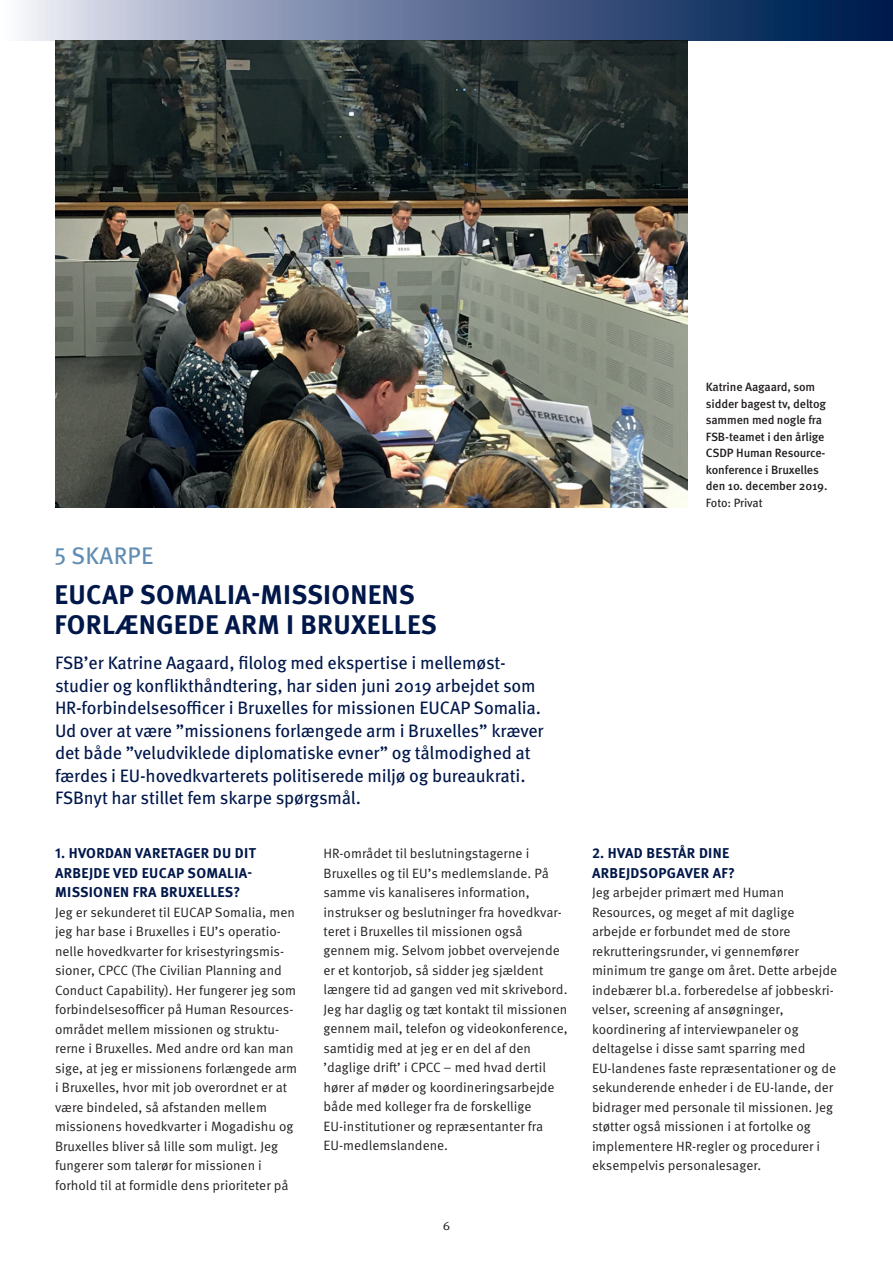
<style>
.page{position:relative;width:893px;height:1263px;background:#fff}
.page>*{position:absolute;margin:0;border:0;box-sizing:border-box;transform-origin:0 0}
.t1{font:700 27px/30px "Meta OT";letter-spacing:.01em;color:#00174a}
.t2{font:24px "Meta OT";letter-spacing:.01em;color:#608cb2}
.t3{font:18px/22.5px "Meta OT";letter-spacing:-.01em;color:#00174a}
.t4{font:700 14.25px/19.5px "Meta OT";letter-spacing:.02em;color:#00174a}
.t5{font:13.5px/19.5px "Meta OT Norm";color:#231f20}
.t6{font:500 12px/16.5px "Meta OT";letter-spacing:-.01em;color:#231f20}
.t7{font:12px "Meta OT";letter-spacing:-.015em;color:#231f20}
.t8{font:12px "Meta OT Norm";color:#231f20;scale:1.1 1}
</style>
<div class="page">
<svg style="left:22px;top:0;width:871px;height:40px;background:#617497"></svg>
<img style="left:55px;top:41px;width:633px;height:466px">
<h2 class="t2" style="left:54px;top:541px;width:100px">5 SKARPE</h2>
<h1 class="t1" style="left:55px;top:580px;width:384px">EUCAP SOMALIA-MISSIONENS<br>FORLÆNGEDE ARM I BRUXELLES</h1>
<p class="t6" style="left:706px;top:379px;width:123px">Katrine Aagaard, som sidder bagest tv, deltog sammen med nogle fra<br>FSB-teamet i den årlige<br>CSDP Human Resource&shy;konference i Bruxelles den 10. december 2019.</p>
<p class="t7" style="left:706px;top:495px;width:58px">Foto: Privat</p>
<p class="t3" style="left:55px;top:652px;width:490px">FSB’er Katrine Aagaard, filolog med ekspertise i mellemøst&shy;studier og konflikthåndtering, har siden juni 2019 arbejdet som HR-forbindelsesofficer i Bruxelles for missionen EUCAP Somalia.<br>Ud over at være ”missionens forlængede arm i Bruxelles” kræver det både ”veludviklede diplomatiske evner” og tålmodighed at færdes i EU-hovedkvarterets politiserede miljø og bureaukrati.<br>FSBnyt har stillet fem skarpe spørgsmål.</p>
<p class="t4" style="left:55px;top:843px;width:202px">1. HVORDAN VARETAGER DU DIT<br>ARBEJDE VED EUCAP SOMALIA-<br>MISSIONEN FRA BRUXELLES?</p>
<p class="t5" style="left:55px;top:902px;width:244px">Jeg er sekunderet til EUCAP Somalia, men jeg har base i Bruxelles i EU’s operatio&shy;nelle hovedkvarter for krisestyringsmis&shy;sioner, CPCC (The Civilian Planning and Conduct Capability). Her fungerer jeg som forbindelsesofficer på Human Resources&shy;området mellem missionen og struktu&shy;rerne i Bruxelles. Med andre ord kan man sige, at jeg er missionens forlængede arm i Bruxelles, hvor mit job overordnet er at være bindeled, så afstanden mellem missionens hovedkvarter i Mogadishu og Bruxelles bliver så lille som muligt. Jeg fungerer som talerør for missionen i forhold til at formidle dens prioriteter på</p>
<p class="t5" style="left:324px;top:844px;width:246px">HR-området til beslutningstagerne i Bruxelles og til EU’s medlemslande. På samme vis kanaliseres information, instrukser og beslutninger fra hovedkvar&shy;teret i Bruxelles til missionen også gennem mig. Selvom jobbet overvejende er et kontorjob, så sidder jeg sjældent længere tid ad gangen ved mit skrivebord.<br>Jeg har daglig og tæt kontakt til missionen gennem mail, telefon og videokonference, samtidig med at jeg er en del af den ’daglige drift’ i CPCC – med hvad dertil hører af møder og koordineringsarbejde både med kolleger fra de forskellige EU-institutioner og repræsentanter fra EU-medlemslandene.</p>
<p class="t4" style="left:592px;top:843px;width:145px">2. HVAD BESTÅR DINE<br>ARBEJDSOPGAVER AF?</p>
<p class="t5" style="left:592px;top:883px;width:247px">Jeg arbejder primært med Human Resources, og meget af mit daglige arbejde er forbundet med de store rekrutteringsrunder, vi gennemfører minimum tre gange om året. Dette arbejde indebærer bl.a. forberedelse af jobbeskri&shy;velser, screening af ansøgninger, koordinering af interviewpaneler og deltagelse i disse samt sparring med EU-landenes faste repræsentationer og de sekunderende enheder i de EU-lande, der bidrager med personale til missionen. Jeg støtter også missionen i at fortolke og implementere HR-regler og procedurer i eksempelvis personalesager.</p>
<p class="t8" style="left:443px;top:1218px;width:8px">6</p>
</div>
